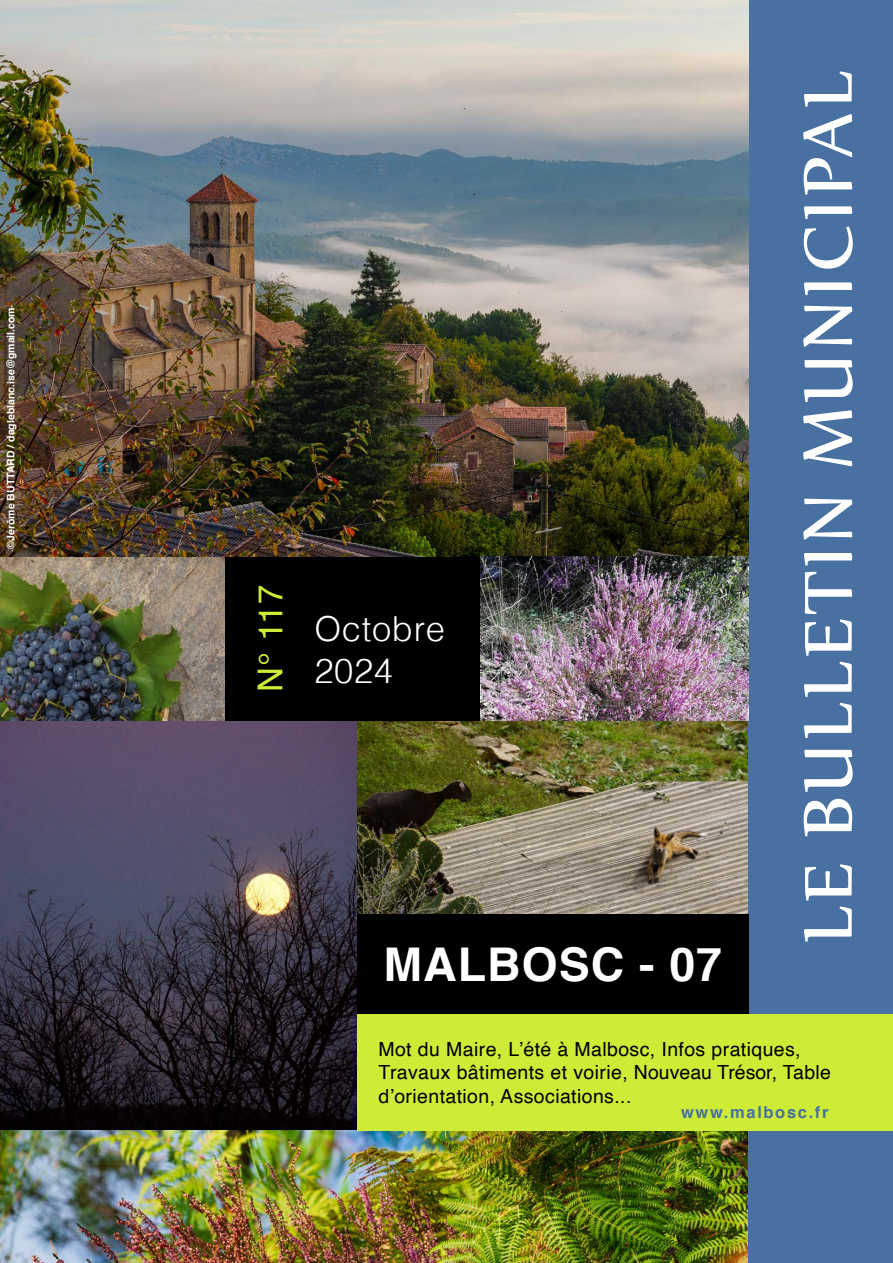
<style>
.page{position:relative;width:893px;height:1263px;background:#fff}
.page>*{position:absolute;margin:0;border:0;box-sizing:border-box;transform-origin:0 0}
.t1{font:82.5px "Nyala";letter-spacing:.05em;color:#fff}
.t2{font:700 46.5px "Helvetica";letter-spacing:.02em;color:#fff}
.t3{font:300 34.5px/41.4px "Helvetica";letter-spacing:.02em;color:#fff}
.t4{font:34.5px "Helvetica";color:#ceeb36}
.t5{font:19.5px/23.4px "Helvetica";letter-spacing:.02em;color:#000}
.t6{font:700 16.5px "Helvetica";letter-spacing:.1em;color:#4870a0}
.t7{font:700 10.5px "Helvetica";color:#fff}
</style>
<div class="page">
<img style="left:0;top:720px;width:357px;height:410px">
<img style="left:357px;top:720px;width:391px;height:194px">
<img style="left:0;top:1130px;width:748px;height:133px">
<img style="left:0;top:556px;width:225px;height:164px">
<div style="left:748px;top:0;width:145px;height:1263px;background:#4870a0"></div>
<div style="left:225px;top:556px;width:255px;height:164px;background:#000"></div>
<div style="left:357px;top:914px;width:391px;height:99px;background:#000"></div>
<div style="left:357px;top:1013px;width:536px;height:117px;background:#ceeb36"></div>
<img style="left:0;top:0;width:748px;height:556px">
<img style="left:480px;top:556px;width:268px;height:164px">
<p class="t7" style="left:2px;top:549px;width:243px;rotate:-90deg">©Jérôme BUTTARD / dagleblanc.ise@gmail.com</p>
<h3 class="t4" style="left:244px;top:692px;width:108px;rotate:-90deg">N° 117</h3>
<h3 class="t3" style="left:314px;top:606px;width:132px">Octobre<br>2024</h3>
<h2 class="t2" style="left:384px;top:927px;width:340px">MALBOSC - 07</h2>
<h1 class="t1" style="left:778px;top:943px;width:874px;rotate:-90deg">LE BULLETIN MUNICIPAL</h1>
<p class="t5" style="left:378px;top:1038px;width:454px">Mot du Maire, L’été à Malbosc, Infos pratiques,<br>Travaux bâtiments et voirie, Nouveau Trésor, Table d’orientation, Associations...</p>
<p class="t6" style="left:681px;top:1098px;width:149px">www.malbosc.fr</p>
</div>
